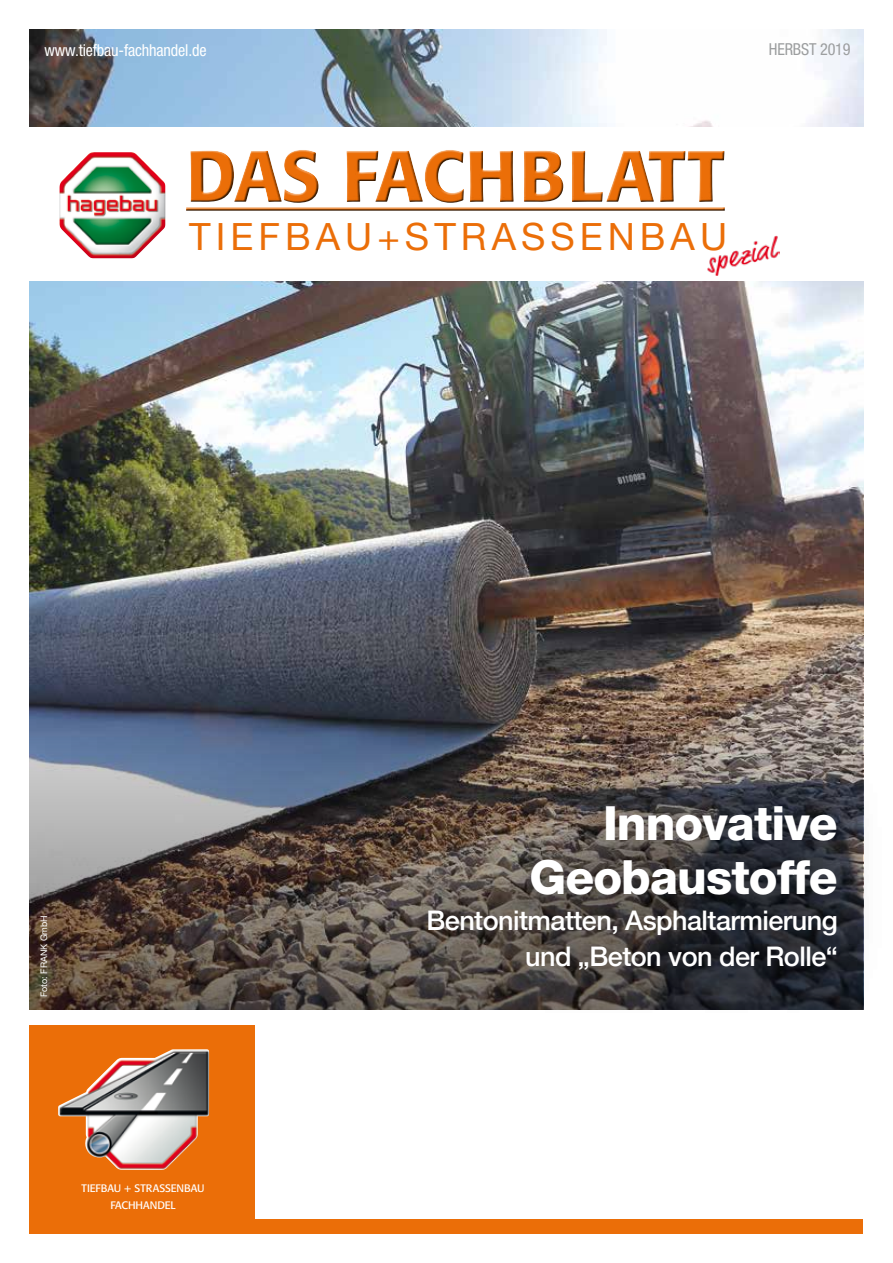
<style>
.page{position:relative;width:893px;height:1263px;background:#fff}
.page>*{position:absolute;margin:0;border:0;box-sizing:border-box;transform-origin:0 0}
.t1{font:500 72px "Formata";letter-spacing:-.01em;color:#eb6e08}
.t2{font:800 47.25px/53.7px "Helvetica Neue";letter-spacing:-.02em;color:#fff;text-align:right}
.t3{font:37.5px "Helvetica Neue";letter-spacing:.135em;color:#eb6e08}
.t4{font:500 27px/35.7px "Helvetica Neue";letter-spacing:-.02em;color:#fff;text-align:right}
.t5{font:condensed 16.5px "Helvetica Neue";letter-spacing:-.01em;color:#fff}
.t6{font:condensed 16.5px "Helvetica Neue";letter-spacing:-.01em;color:#9c9e9f}
.t7{font:10.8px/16.2px "Formata";letter-spacing:-.005em;color:#fff;text-align:center}
.t8{font:9px "Helvetica Neue";color:#fff}
</style>
<div class="page">
<img style="left:30px;top:30px;width:833px;height:578px">
<div style="left:7px;top:128px;width:886px;height:153px;background:#fff"></div>
<div style="left:184px;top:150px;width:543px;height:63px;background:#000;opacity:.75"></div>
<img style="left:30px;top:608px;width:833px;height:402px">
<div style="left:29px;top:1025px;width:834px;height:208px;background:#eb6e08"></div>
<img style="left:58px;top:1049px;width:151px;height:121px">
<div style="left:255px;top:1017px;width:621px;height:201px;background:#fff"></div>
<svg style="left:383px;top:762px;width:481px;height:248px;background:#474241"></svg>
<p class="t5" style="left:45px;top:40px;width:163px">www.tiefbau-fachhandel.de</p>
<h1 class="t1" style="left:186px;top:132px;width:540px">DAS FACHBLATT</h1>
<h3 class="t3" style="left:189px;top:214px;width:539px">TIEFBAU+STRASSENBAU</h3>
<p class="t6" style="left:769px;top:40px;width:83px">HERBST 2019</p>
<p class="t8" style="left:39px;top:997px;width:83px;rotate:-90deg">Foto: FRANK GmbH</p>
<p class="t7" style="left:82px;top:1180px;width:124px">TIEFBAU + STRASSENBAU<br>FACHHANDEL</p>
<h2 class="t2" style="left:530px;top:796px;width:310px">Innovative<br>Geobaustoffe</h2>
<p class="t4" style="left:426px;top:900px;width:413px">Bentonitmatten, Asphaltarmierung und „Beton von der Rolle“</p>
</div>
